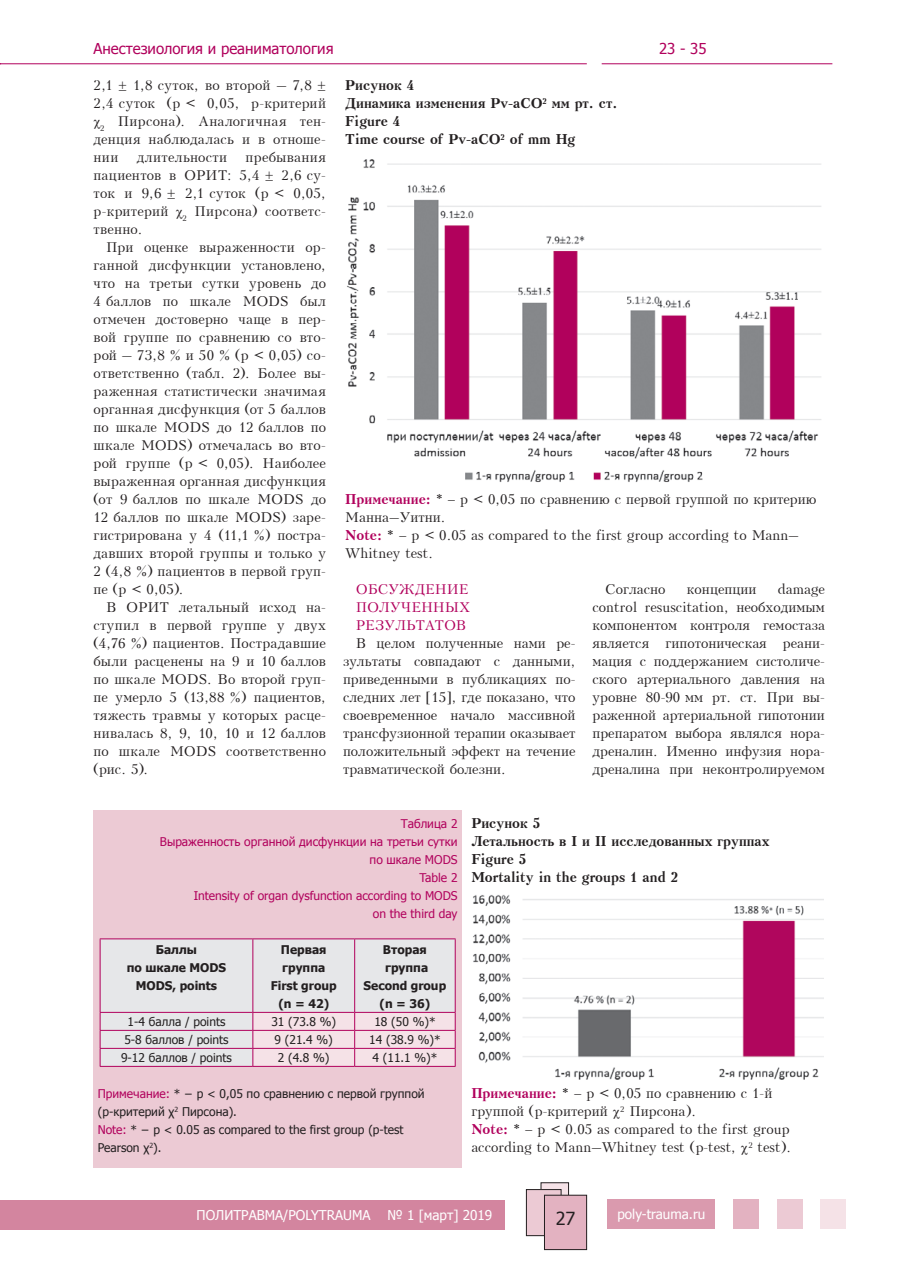
<style>
.page{position:relative;width:910px;height:1280px;background:#fff}
.page>*{position:absolute;margin:0;border:0;box-sizing:border-box;transform-origin:0 0}
.t1{font:18px "Tahoma";color:#231f20}
.t2{font:15px "Tahoma";color:#b1015c}
.t3{font:13.5px/18px "Kudrashov Plain";color:#231f20;text-align:justify}
.t4{font:700 13.5px/18px "Kudrashov";color:#231f20}
.t5{font:13.5px "Kudrashov Plain";letter-spacing:.02em;color:#231f20}
.t6{font:13.5px "Tahoma";color:#fff}
.t7{font:13.5px/18px "Kudrashov Plain";color:#b1015c}
.t8{font:13.5px "Kudrashov Plain";letter-spacing:.025em;color:#231f20}
.t9{font:12px/18px "Tahoma";color:#231f20}
.t10{font:12px/18px "Tahoma";color:#b1015c;text-align:right}
.t11{font:700 12px/18px "Tahoma";color:#231f20;text-align:center}
.s1{font-family:"Kudrashov";font-weight:700;color:#b1015c}
.s2{color:#b1015c}
</style>
<div class="page">
<div style="left:607px;top:1198px;width:107px;height:30px;background:#da9aae"></div>
<div style="left:733px;top:1198px;width:26px;height:30px;background:#e3b2c1"></div>
<div style="left:777px;top:1198px;width:26px;height:30px;background:#eccad4"></div>
<div style="left:821px;top:1198px;width:25px;height:30px;background:#f5e2e7"></div>
<div style="left:0;top:1200px;width:505px;height:29px;background:#d3859f"></div>
<div style="left:541px;top:1183px;width:28px;height:36px;background:#f5e2e7"></div>
<div style="left:541px;top:1182px;width:28px;height:37px;border:1px solid #231f20"></div>
<div style="left:526px;top:1189px;width:35px;height:47px;background:#eccad4"></div>
<div style="left:526px;top:1189px;width:35px;height:47px;border:1px solid #231f20"></div>
<div style="left:544px;top:1195px;width:43px;height:54px;background:#e3b2c1"></div>
<div style="left:544px;top:1195px;width:43px;height:55px;border:1px solid #231f20"></div>
<hr style="left:0;top:63px;width:587px;height:1px;background:#b1015c">
<hr style="left:602px;top:63px;width:230px;height:1px;background:#b1015c">
<img style="left:347px;top:159px;width:474px;height:323px">
<img style="left:473px;top:894px;width:351px;height:186px">
<div style="left:94px;top:810px;width:368px;height:357px;background:#eccad4"></div>
<hr style="left:100px;top:938px;width:153px;height:1px;background:#b1015c">
<hr style="left:253px;top:938px;width:102px;height:1px;background:#b1015c">
<hr style="left:355px;top:938px;width:101px;height:1px;background:#b1015c">
<svg style="left:100px;top:939px;width:356px;height:127px;background:#e7dde3"></svg>
<hr style="left:100px;top:1066px;width:153px;height:1px;background:#b1015c">
<hr style="left:253px;top:1066px;width:102px;height:1px;background:#b1015c">
<hr style="left:355px;top:1066px;width:101px;height:1px;background:#b1015c">
<p class="t2" style="left:94px;top:38px;width:242px">Анестезиология и реаниматология</p>
<p class="t2" style="left:659px;top:38px;width:49px">23 - 35</p>
<p class="t5" style="left:94px;top:77px;width:234px">2,1 ± 1,8 суток, во второй – 7,8 ±</p>
<p class="t5" style="left:94px;top:95px;width:234px">2,4 суток (р &lt; 0,05, p-критерий</p>
<p class="t5" style="left:100px;top:113px;width:227px"><sub>2</sub> Пирсона). Аналогичная тен-</p>
<p class="t3" style="left:94px;top:130px;width:234px">денция наблюдалась и в отноше-</p>
<p class="t3" style="left:94px;top:148px;width:26px">нии</p>
<p class="t8" style="left:137px;top:149px;width:92px">длительности</p>
<p class="t4" style="left:345px;top:76px;width:274px">Рисунок 4<br>Динамика изменения Pv-aCO<sup>2</sup> мм рт. ст.<br>Figure 4<br>Time course of Pv-aCO<sup>2</sup> of mm Hg</p>
<p class="t3" style="left:94px;top:148px;width:234px;text-indent:152px">пребывания пациентов в ОРИТ: 5,4 ± 2,6 су&shy;ток и 9,6 ± 2,1 суток (p &lt; 0,05, p-критерий <sub>2</sub> Пирсона) соответс&shy;твенно.</p>
<p class="t3" style="left:94px;top:238px;width:234px;text-indent:13px">При оценке выраженности ор&shy;ганной дисфункции установлено, что на третьи сутки уровень до 4 баллов по шкале MODS был отмечен достоверно чаще в пер&shy;вой группе по сравнению со вто&shy;рой – 73,8 % и 50 % (р &lt; 0,05) со&shy;ответственно (табл. 2). Более вы&shy;раженная статистически значимая органная дисфункция (от 5 баллов по шкале MODS до 12 баллов по шкале MODS) отмечалась во вто&shy;рой группе (p &lt; 0,05). Наиболее выраженная органная дисфункция (от 9 баллов по шкале MODS до 12 баллов по шкале MODS) заре&shy;гистрирована у 4 (11,1 %) постра&shy;давших второй группы и только у 2 (4,8 %) пациентов в первой груп&shy;пе (p &lt; 0,05).</p>
<p class="t3" style="left:94px;top:598px;width:234px;text-indent:13px">В ОРИТ летальный исход на&shy;ступил в первой группе у двух (4,76 %) пациентов. Пострадавшие были расценены на 9 и 10 баллов по шкале MODS. Во второй груп&shy;пе умерло 5 (13,88 %) пациентов, тяжесть травмы у которых расце&shy;нивалась 8, 9, 10, 10 и 12 баллов по шкале MODS соответственно (рис. 5).</p>
<p class="t3" style="left:345px;top:490px;width:473px;text-align:left"><span class="s1">Примечание:</span> * − р &lt; 0,05 по сравнению с первой группой по критерию Манна–Уитни.<br><span class="s1">Note:</span> * − р &lt; 0.05 as compared to the first group according to Mann– Whitney test.</p>
<p class="t3" style="left:592px;top:580px;width:234px;text-indent:185px">damage control resuscitation, необходимым компонентом контроля гемостаза является гипотоническая реани&shy;мация с поддержанием систоличе&shy;ского артериального давления на уровне 80-90 мм рт. ст. При вы&shy;раженной артериальной гипотонии препаратом выбора являлся нора&shy;дреналин. Именно инфузия нора&shy;дреналина при неконтролируемом</p>
<p class="t3" style="left:605px;top:580px;width:62px">Согласно</p>
<p class="t3" style="left:687px;top:580px;width:71px">концепции</p>
<p class="t7" style="left:356px;top:580px;width:116px">ОБСУЖДЕНИЕ<br>ПОЛУЧЕННЫХ<br>РЕЗУЛЬТАТОВ</p>
<p class="t3" style="left:343px;top:634px;width:234px;text-indent:13px">В целом полученные нами ре&shy;зультаты совпадают с данными, приведенными в публикациях по&shy;следних лет [15], где показано, что своевременное начало массивной трансфузионной терапии оказывает положительный эффект на течение травматической болезни.</p>
<p class="t10" style="left:160px;top:814px;width:299px">Таблица 2<br>Выраженность органной дисфункции на третьи сутки по шкале MODS<br>Table 2<br>Intensity of organ dysfunction according to MODS<br>on the third day</p>
<p class="t11" style="left:127px;top:940px;width:101px">Баллы<br>по шкале MОDS<br>MODS, points</p>
<p class="t11" style="left:271px;top:940px;width:67px">Первая группа<br>First group (n = 42)</p>
<p class="t11" style="left:364px;top:940px;width:84px">Вторая группа<br>Second group (n = 36)</p>
<p class="t9" style="left:128px;top:1012px;width:99px">1-4 балла / points</p>
<p class="t9" style="left:271px;top:1012px;width:66px">31 (73.8 %)</p>
<p class="t9" style="left:374px;top:1012px;width:63px">18 (50 %)*</p>
<p class="t9" style="left:124px;top:1030px;width:106px">5-8 баллов / points</p>
<p class="t9" style="left:275px;top:1030px;width:60px">9 (21.4 %)</p>
<p class="t9" style="left:369px;top:1030px;width:73px">14 (38.9 %)*</p>
<p class="t9" style="left:121px;top:1048px;width:112px">9-12 баллов / points</p>
<p class="t9" style="left:278px;top:1048px;width:53px">2 (4.8 %)</p>
<p class="t9" style="left:373px;top:1048px;width:66px">4 (11.1 %)*</p>
<p class="t9" style="left:98px;top:1084px;width:328px"><span class="s2">Примечание:</span> * − р &lt; 0,05 по сравнению с первой группой (p-критерий χ<sup>2</sup> Пирсона).<br><span class="s2">Note:</span> * − р &lt; 0.05 as compared to the first group (p-test Pearson χ<sup>2</sup>).</p>
<p class="t4" style="left:471px;top:814px;width:300px">Рисунок 5<br>Летальность в I и II исследованных группах<br>Figure 5<br>Mortality in the groups 1 and 2</p>
<p class="t3" style="left:471px;top:1084px;width:321px;text-align:left"><span class="s1">Примечание:</span> * − р &lt; 0,05 по сравнению с 1-й группой (p-критерий <sup>2</sup> Пирсона).<br><span class="s1">Note:</span> * − р &lt; 0.05 as compared to the first group according to Mann–Whitney test (p-test, <sup>2</sup> test).</p>
<p class="t6" style="left:197px;top:1206px;width:176px">ПОЛИТРАВМА/POLYTRAUMA</p>
<p class="t6" style="left:387px;top:1206px;width:106px">№ 1 [март] 2019</p>
<h1 class="t1" style="left:556px;top:1206px;width:21px">27</h1>
<p class="t6" style="left:617px;top:1205px;width:89px">poly-trauma.ru</p>
</div>
